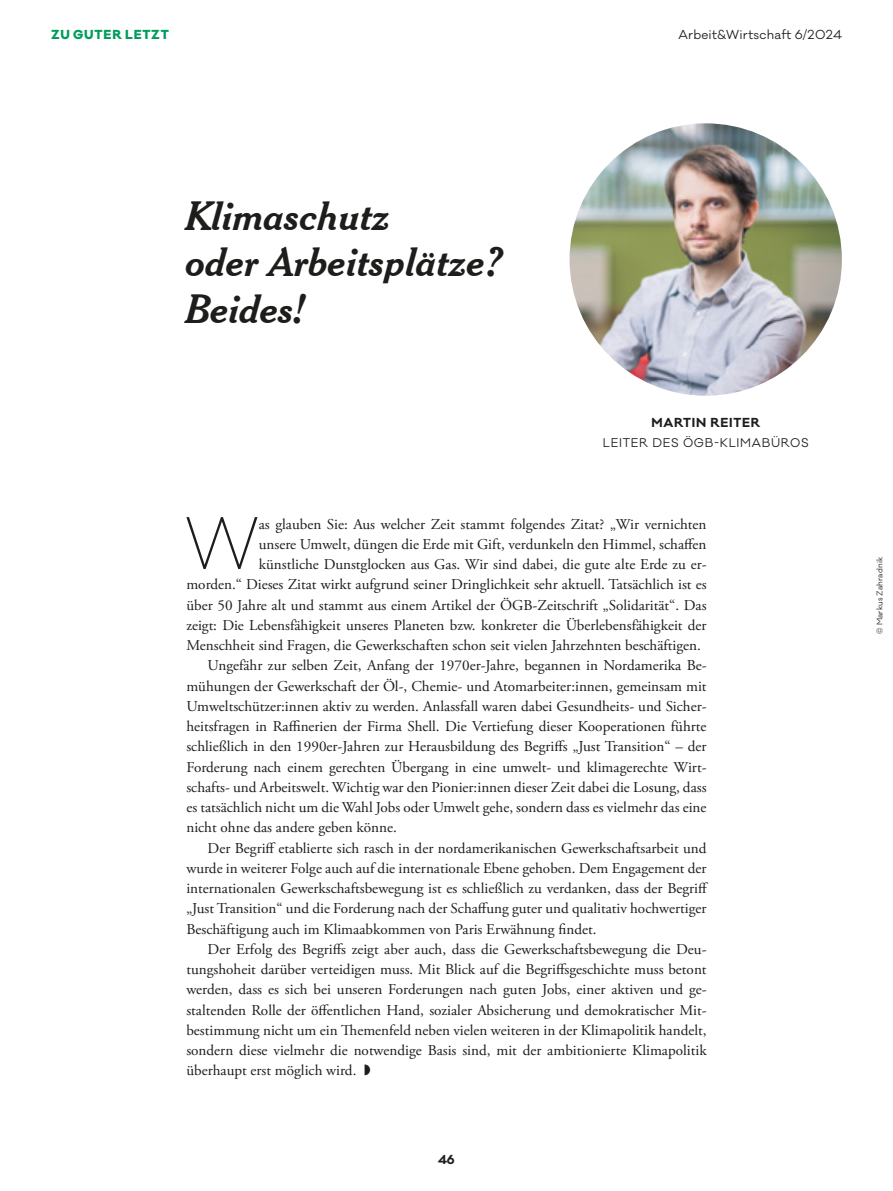
<style>
.page{position:relative;width:893px;height:1191px;background:#fff}
.page>*{position:absolute;margin:0;border:0;box-sizing:border-box;transform-origin:0 0}
.t1{font:200 68.25px "Galano Classic";color:#1d1d1b}
.t2{font:39px/46.5px "Cheltenham BT Bold Italic Headline";letter-spacing:-.01em;color:#1d1d1b}
.t3{font:15px "Adobe Garamond Pro";color:#1d1d1b}
.t4{font:12px "Galano Classic";letter-spacing:.02em;color:#1d1d1b}
.t5{font:700 12px "Galano Classic";letter-spacing:.06em;color:#1d1d1b}
.t6{font:800 12px "Galano Classic";letter-spacing:.07em;color:#009d5a}
.t7{font:11.55px "Galano Classic";letter-spacing:.06em;color:#1d1d1b}
.t8{font:7.5px "Galano Classic";letter-spacing:.02em;color:#1d1d1b}
</style>
<div class="page">
<img style="left:570px;top:123px;width:272px;height:273px;border-radius:136px">
<p class="t6" style="left:51px;top:27px;width:119px">ZU GUTER LETZT</p>
<p class="t4" style="left:678px;top:27px;width:165px">Arbeit&amp;Wirtschaft 6/2024</p>
<h2 class="t2" style="left:186px;top:192px;width:318px">Klimaschutz<br>oder Arbeitsplätze?<br>Beides!</h2>
<p class="t5" style="left:651px;top:415px;width:110px">MARTIN REITER</p>
<p class="t7" style="left:603px;top:435px;width:207px">LEITER DES ÖGB-KLIMABÜROS</p>
<h1 class="t1" style="left:185px;top:499px;width:75px">W</h1>
<p class="t3" style="left:259px;top:515px;width:449px">as glauben Sie: Aus welcher Zeit stammt folgendes Zitat? „Wir vernichten</p>
<p class="t3" style="left:259px;top:535px;width:449px">unsere Umwelt, düngen die Erde mit Gift, verdunkeln den Himmel, schaffen</p>
<p class="t3" style="left:259px;top:555px;width:449px">künstliche Dunstglocken aus Gas. Wir sind dabei, die gute alte Erde zu er-</p>
<p class="t3" style="left:186px;top:575px;width:522px">morden.“ Dieses Zitat wirkt aufgrund seiner Dringlichkeit sehr aktuell. Tatsächlich ist es</p>
<p class="t3" style="left:186px;top:596px;width:522px">über 50 Jahre alt und stammt aus einem Artikel der ÖGB-Zeitschrift „Solidarität“. Das</p>
<p class="t3" style="left:186px;top:616px;width:522px">zeigt: Die Lebensfähigkeit unseres Planeten bzw. konkreter die Überlebensfähigkeit der</p>
<p class="t3" style="left:186px;top:636px;width:516px">Menschheit sind Fragen, die Gewerkschaften schon seit vielen Jahrzehnten beschäftigen.</p>
<p class="t3" style="left:208px;top:656px;width:500px">Ungefähr zur selben Zeit, Anfang der 1970er-Jahre, begannen in Nordamerika Be-</p>
<p class="t3" style="left:186px;top:677px;width:522px">mühungen der Gewerkschaft der Öl-, Chemie- und Atomarbeiter:innen, gemeinsam mit</p>
<p class="t3" style="left:186px;top:697px;width:522px">Umweltschützer:innen aktiv zu werden. Anlassfall waren dabei Gesundheits- und Sicher-</p>
<p class="t3" style="left:186px;top:717px;width:522px">heitsfragen in Raffinerien der Firma Shell. Die Vertiefung dieser Kooperationen führte</p>
<p class="t3" style="left:186px;top:737px;width:522px">schließlich in den 1990er-Jahren zur Herausbildung des Begriffs „Just Transition“ – der</p>
<p class="t3" style="left:186px;top:758px;width:522px">Forderung nach einem gerechten Übergang in eine umwelt- und klimagerechte Wirt-</p>
<p class="t3" style="left:186px;top:778px;width:522px">schafts- und Arbeitswelt. Wichtig war den Pionier:innen dieser Zeit dabei die Losung, dass</p>
<p class="t3" style="left:186px;top:798px;width:522px">es tatsächlich nicht um die Wahl Jobs oder Umwelt gehe, sondern dass es vielmehr das eine</p>
<p class="t3" style="left:186px;top:818px;width:212px">nicht ohne das andere geben könne.</p>
<p class="t3" style="left:208px;top:839px;width:500px">Der Begriff etablierte sich rasch in der nordamerikanischen Gewerkschaftsarbeit und</p>
<p class="t3" style="left:186px;top:859px;width:522px">wurde in weiterer Folge auch auf die internationale Ebene gehoben. Dem Engagement der</p>
<p class="t3" style="left:186px;top:879px;width:523px">internationalen Gewerkschaftsbewegung ist es schließlich zu verdanken, dass der Begriff</p>
<p class="t3" style="left:186px;top:899px;width:522px">„Just Transition“ und die Forderung nach der Schaffung guter und qualitativ hochwertiger</p>
<p class="t3" style="left:186px;top:920px;width:412px">Beschäftigung auch im Klimaabkommen von Paris Erwähnung findet.</p>
<p class="t3" style="left:208px;top:940px;width:500px">Der Erfolg des Begriffs zeigt aber auch, dass die Gewerkschaftsbewegung die Deu-</p>
<p class="t3" style="left:186px;top:960px;width:522px">tungshoheit darüber verteidigen muss. Mit Blick auf die Begriffsgeschichte muss betont</p>
<p class="t3" style="left:186px;top:980px;width:522px">werden, dass es sich bei unseren Forderungen nach guten Jobs, einer aktiven und ge-</p>
<p class="t3" style="left:186px;top:1001px;width:522px">staltenden Rolle der öffentlichen Hand, sozialer Absicherung und demokratischer Mit-</p>
<p class="t3" style="left:186px;top:1021px;width:522px">bestimmung nicht um ein Themenfeld neben vielen weiteren in der Klimapolitik handelt,</p>
<p class="t3" style="left:186px;top:1041px;width:522px">sondern diese vielmehr die notwendige Basis sind, mit der ambitionierte Klimapolitik</p>
<p class="t3" style="left:186px;top:1061px;width:172px">überhaupt erst möglich wird.</p>
<p class="t5" style="left:438px;top:1151px;width:18px">46</p>
<p class="t8" style="left:875px;top:634px;width:78px;rotate:-90deg">© Markus Zahradnik</p>
</div>
